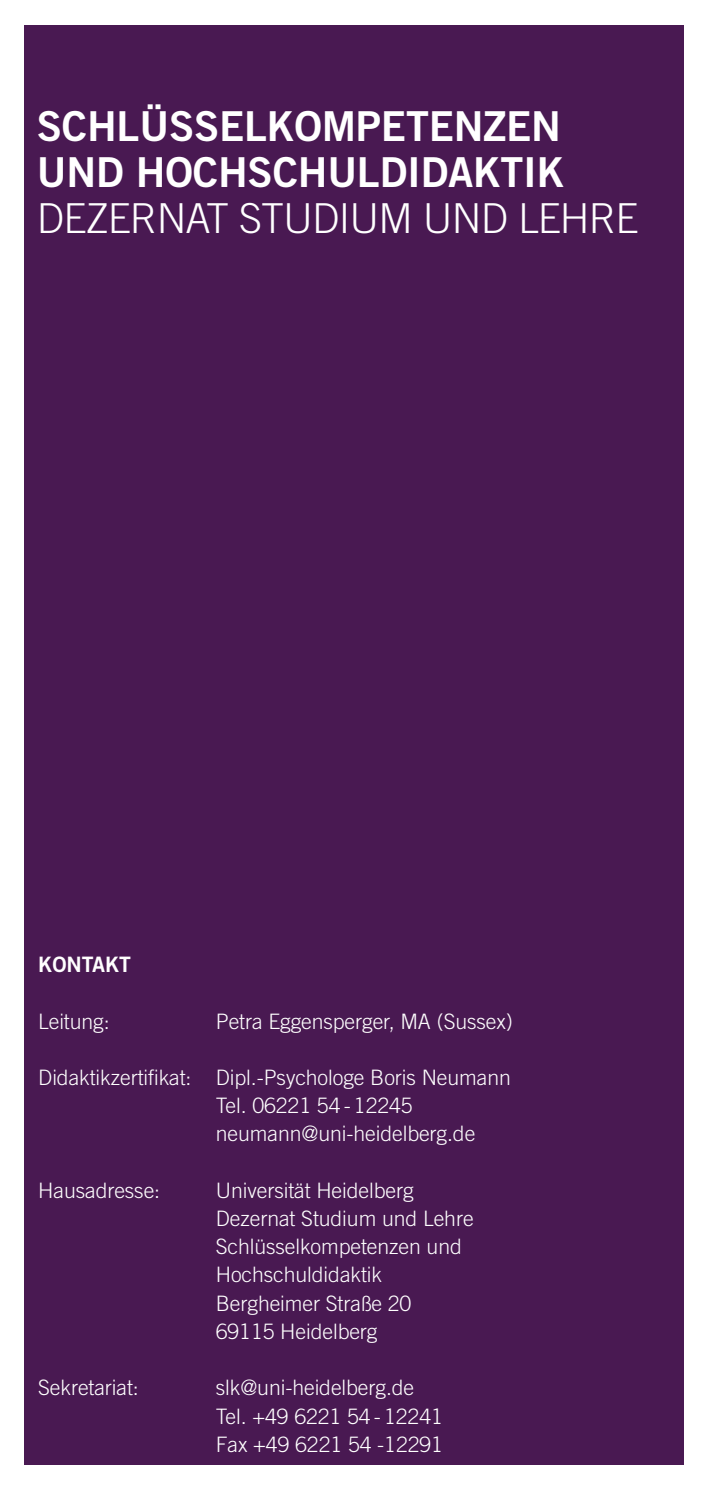
<style>
.page{position:relative;width:709px;height:1489px;background:#fff}
.page>*{position:absolute;margin:0;border:0;box-sizing:border-box;transform-origin:0 0}
.t1{font:41.25px/46.2px "Trade Gothic LT Pro Bd 2";letter-spacing:-.005em;color:#fff}
.t2{font:300 41.25px "Trade Gothic LT Pro";letter-spacing:-.02em;color:#fff}
.t3{font:300 21.25px/28.2px "Trade Gothic LT Pro";letter-spacing:-.005em;color:#fff}
.t4{font:21.25px "Trade Gothic LT Pro Bd 2";letter-spacing:-.005em;color:#fff}
</style>
<div class="page">
<div style="left:25px;top:25px;width:659px;height:1438px;background:#491952"></div>
<h1 class="t1" style="left:37px;top:102px;width:529px">SCHLÜSSELKOMPETENZEN<br>UND HOCHSCHULDIDAKTIK</h1>
<h1 class="t2" style="left:37px;top:194px;width:603px">DEZERNAT STUDIUM UND LEHRE</h1>
<p class="t4" style="left:38px;top:951px;width:94px">KONTAKT</p>
<p class="t3" style="left:38px;top:1006px;width:73px">Leitung:</p>
<p class="t3" style="left:216px;top:1006px;width:298px">Petra Eggensperger, MA (Sussex)</p>
<p class="t3" style="left:216px;top:1062px;width:297px;text-indent:-178px">Didaktikzertifikat: Dipl.-Psychologe Boris Neumann<br>Tel. 06221 54 - 12245 neumann@uni-heidelberg.de</p>
<p class="t3" style="left:38px;top:1175px;width:123px">Hausadresse:</p>
<p class="t3" style="left:216px;top:1175px;width:259px">Universität Heidelberg<br>Dezernat Studium und Lehre<br>Schlüsselkompetenzen und<br>Hochschuldidaktik<br>Bergheimer Straße 20<br>69115 Heidelberg</p>
<p class="t3" style="left:38px;top:1373px;width:102px">Sekretariat:</p>
<p class="t3" style="left:216px;top:1373px;width:229px">slk@uni-heidelberg.de<br>Tel. +49 6221 54 - 12241<br>Fax +49 6221 54 -12291</p>
</div>
